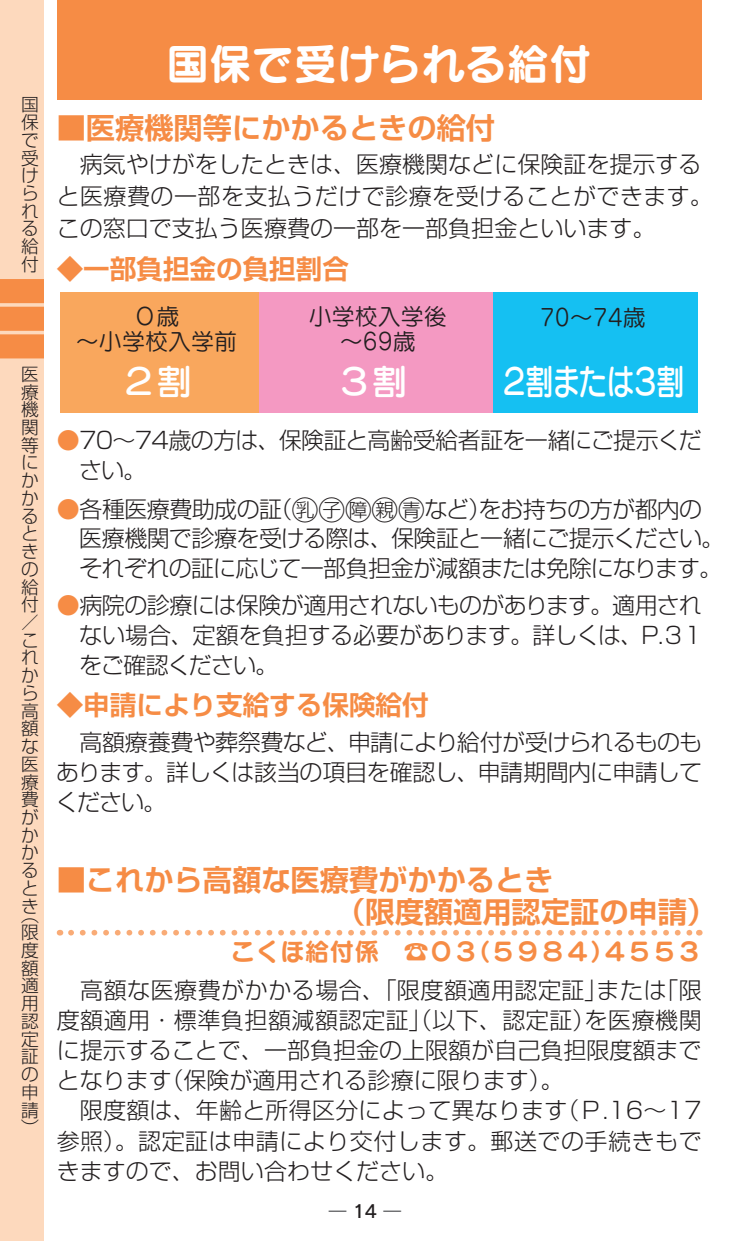
<style>
.page{position:relative;width:730px;height:1241px;background:#fff}
.page>*{position:absolute;margin:0;border:0;box-sizing:border-box;transform-origin:0 0}
.t1{font:42.5px "Seurat Pro B";color:#fff}
.t2{font:35.5px "Seurat Pro DB";letter-spacing:-.095em;color:#fff;scale:.8 1}
.t3{font:35.5px "Seurat Pro DB";letter-spacing:-.05em;color:#fff}
.t4{font:700 29.25px/32px "Shin Go Pro De";color:#f68c45}
.t5{font:700 26.5px "Shin Go Pro De";color:#f68c45}
.t6{font:24.75px "Seurat Pro B";color:#f68c45}
.t7{font:300 23px/30px "Shin Go Pro";color:#231f20}
.t8{font:300 23px/29.2px "Shin Go Pro";letter-spacing:-.03em;color:#231f20}
.t9{font:23px/24.8px "Seurat Pro M";color:#231f20;text-align:center}
.t10{font:300 17.75px/17.8px "Shin Go Pr 6 N";color:#231f20;text-align:justify}
.t11{font:17.75px "Rodin Pro DB";color:#6c6d70}
.s1{font-family:"Shin Go Pr 6 N De";font-weight:700;color:#f68c45}
.s2{font-size:26.5px}
.s3{font-size:18.5px}
.s4{color:#231f20}
</style>
<div class="page">
<div style="left:0;top:0;width:44px;height:1240px;background:#fdd9bd"></div>
<div style="left:0;top:279px;width:44px;height:79px;background:#f68c45"></div>
<hr style="left:0;top:275px;width:48px;height:4px;background:#fdd9bd">
<hr style="left:0;top:303px;width:48px;height:3px;background:#fdd9bd">
<hr style="left:0;top:331px;width:48px;height:3px;background:#fdd9bd">
<svg style="left:0;top:358px;width:44px;height:4px"></svg>
<div style="left:44px;top:0;width:13px;height:1240px;background:#fff"></div>
<div style="left:57px;top:0;width:645px;height:99px;background:#f68c45"></div>
<svg style="left:71px;top:929px;width:622px;height:6px"></svg>
<div style="left:60px;top:292px;width:199px;height:121px;background:#f9a75d"></div>
<div style="left:464px;top:292px;width:234px;height:121px;background:#15c0f2"></div>
<div style="left:259px;top:292px;width:234px;height:121px;background:#f499c2"></div>
<p class="t10" style="left:21px;top:94px;width:19px">国保で受けられる給付</p>
<p class="t10" style="left:21px;top:363px;width:19px">医療機関等にかかるときの給付／これから高額な医療費がかかるとき</p>
<p class="t10" style="left:21px;top:904px;width:19px">（限度額適用認定証の申請）</p>
<h1 class="t1" style="left:167px;top:34px;width:427px">国保で受けられる給付</h1>
<p class="t4" style="left:57px;top:109px;width:440px">■医療機関等にかかるときの給付</p>
<p class="t7" style="left:57px;top:145px;width:658px;line-height:32px">　病気やけがをしたときは、医療機関などに保険証を提示すると医療費の一部を支払うだけで診療を受けることができます。この窓口で支払う医療費の一部を一部負担金といいます。</p>
<p class="t5" style="left:57px;top:247px;width:294px">◆一部負担金の負担割合</p>
<p class="t9" style="left:76px;top:304px;width:163px">０歳<br>～小学校入学前</p>
<p class="t9" style="left:309px;top:304px;width:140px">小学校入学後～69歳</p>
<p class="t9" style="left:540px;top:304px;width:107px">70～74歳</p>
<h2 class="t3" style="left:121px;top:358px;width:72px">２割</h2>
<h2 class="t3" style="left:336px;top:358px;width:72px">３割</h2>
<h2 class="t2" style="left:500px;top:358px;width:232px">２割または３割</h2>
<p class="t8" style="left:79px;top:422px;width:624px;line-height:30.2px;text-indent:-22px"><span class="s1">●</span>70～74歳の方は、保険証と高齢受給者証を一緒にご提示ください。</p>
<p class="t8" style="left:79px;top:492px;width:646px;text-indent:-22px"><span class="s1">●</span>各種医療費助成の証（<span class="s2">◯</span><span class="s3">乳</span> <span class="s2">◯</span><span class="s3">子</span> <span class="s2">◯</span><span class="s3">障</span> <span class="s2">◯</span><span class="s3">親</span> <span class="s2">◯</span><span class="s3">青</span>など）をお持ちの方が都内の医療機関で診療を受ける際は、保険証と一緒にご提示ください。それぞれの証に応じて一部負担金が減額または免除になります。</p>
<p class="t7" style="left:79px;top:587px;width:627px;text-align:justify;text-indent:-23px"><span class="s1">●</span>病院の診療には保険が適用されないものがあります。適用されない場合、定額を負担する必要があります。詳しくは、P.３１をご確認ください。</p>
<p class="t5" style="left:57px;top:683px;width:374px">◆申請により支給する保険給付</p>
<p class="t7" style="left:56px;top:724px;width:648px;text-align:justify">　高額療養費や葬祭費など、申請により給付が受けられるものもあります。詳しくは該当の項目を確認し、申請期間内に申請してください。</p>
<p class="t4" style="left:336px;top:860px;width:382px;text-indent:-279px">■これから高額な医療費がかかるとき<br>（限度額適用認定証の申請）</p>
<p class="t6" style="left:206px;top:934px;width:498px">　こくほ給付係　☎０３（５９８４）４５５３</p>
<p class="t7" style="left:57px;top:972px;width:647px">　高額な医療費がかかる場合、「限度額適用認定証」または「限度額適用・標準負担額減額認定証」（以下、認定証）を医療機関に提示することで、一部負担金の上限額が自己負担限度額までとなります（保険が適用される診療に限ります）。<br>　限度額は、年齢と所得区分によって異なります（Ｐ.16～17参照）。認定証は申請により交付します。郵送での手続きもできますので、お問い合わせください。</p>
<p class="t11" style="left:329px;top:1198px;width:74px">― <span class="s4">14</span> ―</p>
</div>
